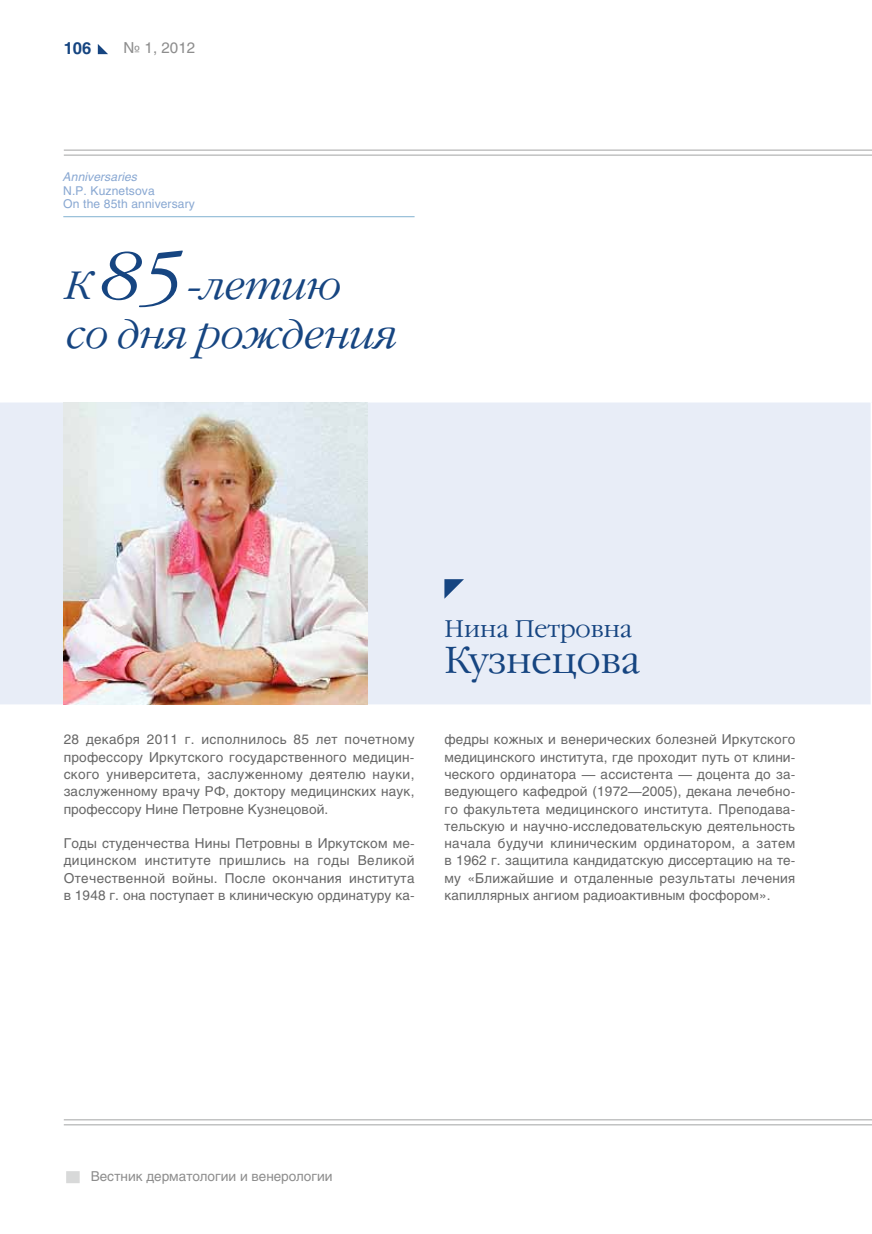
<style>
.page{position:relative;width:872px;height:1234px;background:#fff}
.page>*{position:absolute;margin:0;border:0;box-sizing:border-box;transform-origin:0 0}
.t1{font:italic 300 39.3px/48.8px "Garamond C";color:#164581}
.t2{font:300 37.5px "Garamond C";color:#164581}
.t3{font:300 24px "Garamond C";color:#164581}
.t4{font:700 16.5px "Helios C";color:#164581}
.t5{font:15px "Helios C";color:#8d8d8d}
.t6{font:13.5px/17.2px "Helios C";letter-spacing:.005em;color:#676767;text-align:justify}
.t7{font:13.5px "Helios C";color:#8d8d8d}
.t8{font:12px/13.2px "Helios C";letter-spacing:.01em;color:#89a8d2}
.t9{font:italic 12px "Helios C";letter-spacing:.01em;color:#89a8d2}
.s1{font-size:65.7px}
</style>
<div class="page">
<div style="left:66px;top:1170px;width:14px;height:12px;background:#d8d9d9"></div>
<svg style="left:98px;top:44px;width:10px;height:10px"></svg>
<hr style="left:64px;top:1119px;width:808px;height:1px;background:#a3a4a4">
<hr style="left:64px;top:1123px;width:808px;height:2px;background:#a3a4a4">
<hr style="left:64px;top:150px;width:808px;height:1px;background:#a3a4a4">
<hr style="left:64px;top:154px;width:808px;height:2px;background:#a3a4a4">
<div style="left:0;top:402px;width:871px;height:302px;background:#e8edf7"></div>
<img style="left:64px;top:402px;width:303px;height:302px">
<svg style="left:444px;top:579px;width:20px;height:19px"></svg>
<hr style="left:63px;top:216px;width:351px;height:1px;background:#0063a2">
<p class="t4" style="left:64px;top:38px;width:29px">106</p>
<p class="t5" style="left:124px;top:39px;width:73px">№ 1, 2012</p>
<p class="t9" style="left:63px;top:170px;width:76px">Anniversaries</p>
<p class="t8" style="left:63px;top:184px;width:133px">N.P. Kuznetsova<br>On the 85th anniversary</p>
<h1 class="t1" style="left:66px;top:262px;width:332px">К <span class="s1">85</span>-летию<br>со дня рождения</h1>
<p class="t6" style="left:64px;top:730px;width:352px">28 декабря 2011 г. исполнилось 85 лет почетному профессору Иркутского государственного медицин&shy;ского университета, заслуженному деятелю науки, заслуженному врачу РФ, доктору медицинских наук, профессору Нине Петровне Кузнецовой.</p>
<p class="t6" style="left:64px;top:834px;width:352px">Годы студенчества Нины Петровны в Иркутском ме&shy;дицинском институте пришлись на годы Великой Отечественной войны. После окончания института в 1948 г. она поступает в клиническую ординатуру ка-</p>
<h3 class="t3" style="left:444px;top:615px;width:190px">Нина Петровна</h3>
<h2 class="t2" style="left:444px;top:639px;width:198px">Кузнецова</h2>
<p class="t6" style="left:444px;top:730px;width:352px">федры кожных и венерических болезней Иркутского медицинского института, где проходит путь от клини&shy;ческого ординатора — ассистента — доцента до за&shy;ведующего кафедрой (1972—2005), декана лечебно&shy;го факультета медицинского института. Преподава&shy;тельскую и научно-исследовательскую деятельность начала будучи клиническим ординатором, а затем в 1962 г. защитила кандидатскую диссертацию на те&shy;му «Ближайшие и отдаленные результаты лечения капиллярных ангиом радиоактивным фосфором».</p>
<p class="t7" style="left:91px;top:1168px;width:243px">Вестник дерматологии и венерологии</p>
</div>
